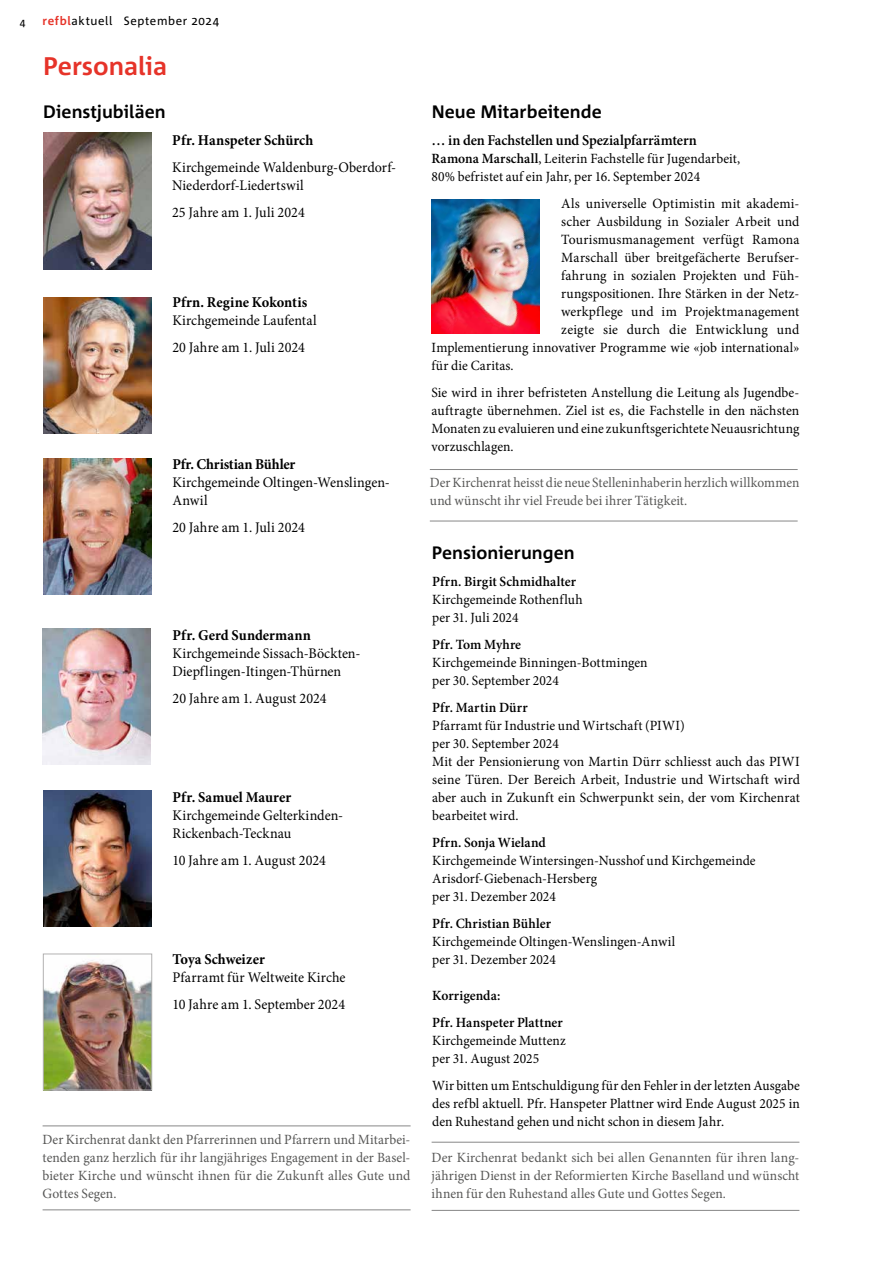
<style>
.page{position:relative;width:893px;height:1263px;background:#fff}
.page>*{position:absolute;margin:0;border:0;box-sizing:border-box;transform-origin:0 0}
.t1{font:700 25.5px "Corpid C1";color:#e63329}
.t2{font:700 18px "Corpid C1";letter-spacing:.005em;color:#000}
.t3{font:700 15px "Minion Pro";color:#000;scale:.96 1}
.t4{font:600 15px "Minion Pro";letter-spacing:-.005em;color:#000;scale:.96 1}
.t5{font:14.7px/18px "Minion Pro";color:#000;scale:.96 1}
.t6{font:14.1px/18px "Minion Pro";letter-spacing:.005em;color:#000;scale:.96 1}
.t7{font:14.1px "Minion Pro";letter-spacing:.005em;color:#000}
.t8{font:14.1px/18px "Minion Pro";letter-spacing:.005em;color:#575756;text-align:justify;scale:.96 1}
.t9{font:14.1px/18px "Minion Pro";letter-spacing:.005em;color:#575756;text-align:justify}
.t10{font:600 14.1px/27px "Minion Pro";letter-spacing:.01em;color:#000;scale:.96 1}
.t11{font:14.1px/18px "Minion Pro";letter-spacing:.005em;color:#575756;scale:.95 1}
.t12{font:12px "Corpid C1";letter-spacing:.05em;color:#000}
.t13{font:10.5px "Corpid C1";color:#000}
.s1{font-weight:700;color:#e63329}
.s2{font-weight:600}
</style>
<div class="page">
<img style="left:43px;top:133px;width:109px;height:136px">
<hr style="left:43px;top:1126px;width:368px;height:1px;background:#878787">
<hr style="left:43px;top:1209px;width:368px;height:1px;background:#878787">
<img style="left:43px;top:297px;width:109px;height:136px">
<img style="left:42px;top:628px;width:109px;height:136px">
<img style="left:43px;top:791px;width:109px;height:136px">
<img style="left:432px;top:199px;width:108px;height:134px">
<hr style="left:430px;top:469px;width:368px;height:1px;background:#878787">
<hr style="left:430px;top:521px;width:368px;height:1px;background:#878787">
<img style="left:43px;top:459px;width:109px;height:136px">
<img style="left:45px;top:960px;width:105px;height:128px">
<div style="left:43px;top:954px;width:109px;height:136px;border:1px solid #b3b2b2"></div>
<hr style="left:432px;top:1142px;width:367px;height:1px;background:#878787">
<hr style="left:432px;top:1210px;width:367px;height:1px;background:#878787">
<p class="t13" style="left:20px;top:15px;width:7px">4</p>
<p class="t12" style="left:43px;top:14px;width:178px"><span class="s1">refbl</span>aktuell September 2024</p>
<h1 class="t1" style="left:43px;top:50px;width:126px">Personalia</h1>
<p class="t2" style="left:43px;top:101px;width:124px">Dienstjubiläen</p>
<p class="t3" style="left:172px;top:132px;width:149px">Pfr. Hanspeter Schürch</p>
<p class="t5" style="left:172px;top:159px;width:235px">Kirchgemeinde Waldenburg-Oberdorf-<br>Niederdorf-Liedertswil</p>
<p class="t5" style="left:172px;top:204px;width:140px">25 Jahre am 1. Juli 2024</p>
<p class="t3" style="left:172px;top:294px;width:142px">Pfrn. Regine Kokontis</p>
<p class="t5" style="left:172px;top:307px;width:152px;line-height:27px">Kirchgemeinde Laufental<br>20 Jahre am 1. Juli 2024</p>
<p class="t3" style="left:172px;top:456px;width:130px">Pfr. Christian Bühler</p>
<p class="t5" style="left:172px;top:474px;width:228px">Kirchgemeinde Oltingen-Wenslingen-<br>Anwil</p>
<p class="t5" style="left:172px;top:519px;width:140px">20 Jahre am 1. Juli 2024</p>
<p class="t3" style="left:172px;top:627px;width:146px">Pfr. Gerd Sundermann</p>
<p class="t5" style="left:172px;top:645px;width:197px">Kirchgemeinde Sissach-Böckten-<br>Diepflingen-Itingen-Thürnen</p>
<p class="t5" style="left:172px;top:690px;width:162px">20 Jahre am 1. August 2024</p>
<p class="t3" style="left:172px;top:789px;width:125px">Pfr. Samuel Maurer</p>
<p class="t5" style="left:172px;top:807px;width:179px">Kirchgemeinde Gelterkinden-<br>Rickenbach-Tecknau</p>
<p class="t5" style="left:172px;top:852px;width:161px">10 Jahre am 1. August 2024</p>
<p class="t3" style="left:172px;top:951px;width:98px">Toya Schweizer</p>
<p class="t5" style="left:172px;top:964px;width:182px;line-height:27px">Pfarramt für Weltweite Kirche<br>10 Jahre am 1. September 2024</p>
<p class="t8" style="left:43px;top:1131px;width:385px">Der Kirchenrat dankt den Pfarrerinnen und Pfarrern und Mitarbei&shy;tenden ganz herzlich für ihr langjähriges Engagement in der Basel&shy;bieter Kirche und wünscht ihnen für die Zukunft alles Gute und Gottes Segen.</p>
<p class="t2" style="left:432px;top:101px;width:172px">Neue Mitarbeitende</p>
<p class="t4" style="left:432px;top:130px;width:278px">… in den Fachstellen und Spezialpfarrämtern</p>
<p class="t6" style="left:432px;top:150px;width:323px"><span class="s2">Ramona Marschall</span>, Leiterin Fachstelle für Jugendarbeit,<br>80% befristet auf ein Jahr, per 16. September 2024</p>
<p class="t7" style="left:561px;top:194px;width:240px">Als universelle Optimistin mit akademi-</p>
<p class="t7" style="left:561px;top:212px;width:240px">scher Ausbildung in Sozialer Arbeit und</p>
<p class="t7" style="left:561px;top:230px;width:240px">Tourismusmanagement verfügt Ramona</p>
<p class="t7" style="left:561px;top:248px;width:240px">Marschall über breitgefächerte Berufser-</p>
<p class="t7" style="left:561px;top:266px;width:240px">fahrung in sozialen Projekten und Füh-</p>
<p class="t6" style="left:561px;top:285px;width:250px">rungspositionen. Ihre Stärken in der Netz-</p>
<p class="t7" style="left:561px;top:302px;width:240px">werkpflege und im Projektmanagement</p>
<p class="t7" style="left:561px;top:320px;width:240px">zeigte sie durch die Entwicklung und</p>
<p class="t6" style="left:432px;top:339px;width:385px">Implementierung innovativer Programme wie «job international»</p>
<p class="t6" style="left:432px;top:357px;width:87px">für die Caritas.</p>
<p class="t6" style="left:432px;top:384px;width:385px;text-align:justify">Sie wird in ihrer befristeten Anstellung die Leitung als Jugendbe&shy;auftragte übernehmen. Ziel ist es, die Fachstelle in den nächsten Monaten zu evaluieren und eine zukunftsgerichtete Neuausrichtung vorzuschlagen.</p>
<p class="t11" style="left:430px;top:474px;width:390px">Der Kirchenrat heisst die neue Stelleninhaberin herzlich willkommen und wünscht ihr viel Freude bei ihrer Tätigkeit.</p>
<p class="t2" style="left:432px;top:542px;width:145px">Pensionierungen</p>
<p class="t10" style="left:432px;top:568px;width:151px">Pfrn. Birgit Schmidhalter</p>
<p class="t6" style="left:432px;top:591px;width:158px">Kirchgemeinde Rothenfluh per 31. Juli 2024</p>
<p class="t10" style="left:432px;top:631px;width:94px">Pfr. Tom Myhre</p>
<p class="t6" style="left:432px;top:654px;width:226px">Kirchgemeinde Binningen-Bottmingen per 30. September 2024</p>
<p class="t10" style="left:432px;top:694px;width:101px">Pfr. Martin Dürr</p>
<p class="t6" style="left:432px;top:717px;width:385px">Pfarramt für Industrie und Wirtschaft (PIWI)<br>per 30. September 2024<br>Mit der Pensionierung von Martin Dürr schliesst auch das PIWI seine Türen. Der Bereich Arbeit, Industrie und Wirtschaft wird aber auch in Zukunft ein Schwerpunkt sein, der vom Kirchenrat bearbeitet wird.</p>
<p class="t10" style="left:432px;top:829px;width:120px">Pfrn. Sonja Wieland</p>
<p class="t6" style="left:432px;top:852px;width:338px">Kirchgemeinde Wintersingen-Nusshof und Kirchgemeinde<br>Arisdorf-Giebenach-Hersberg<br>per 31. Dezember 2024</p>
<p class="t10" style="left:432px;top:910px;width:125px">Pfr. Christian Bühler</p>
<p class="t6" style="left:432px;top:933px;width:255px">Kirchgemeinde Oltingen-Wenslingen-Anwil per 31. Dezember 2024</p>
<p class="t10" style="left:432px;top:982px;width:138px">Korrigenda:<br>Pfr. Hanspeter Plattner</p>
<p class="t6" style="left:432px;top:1032px;width:141px">Kirchgemeinde Muttenz per 31. August 2025</p>
<p class="t6" style="left:432px;top:1077px;width:385px;text-align:justify">Wir bitten um Entschuldigung für den Fehler in der letzten Ausgabe des refbl aktuell. Pfr. Hanspeter Plattner wird Ende August 2025 in den Ruhestand gehen und nicht schon in diesem Jahr.</p>
<p class="t9" style="left:432px;top:1149px;width:369px">Der Kirchenrat bedankt sich bei allen Genannten für ihren lang&shy;jährigen Dienst in der Reformierten Kirche Baselland und wünscht ihnen für den Ruhestand alles Gute und Gottes Segen.</p>
</div>
